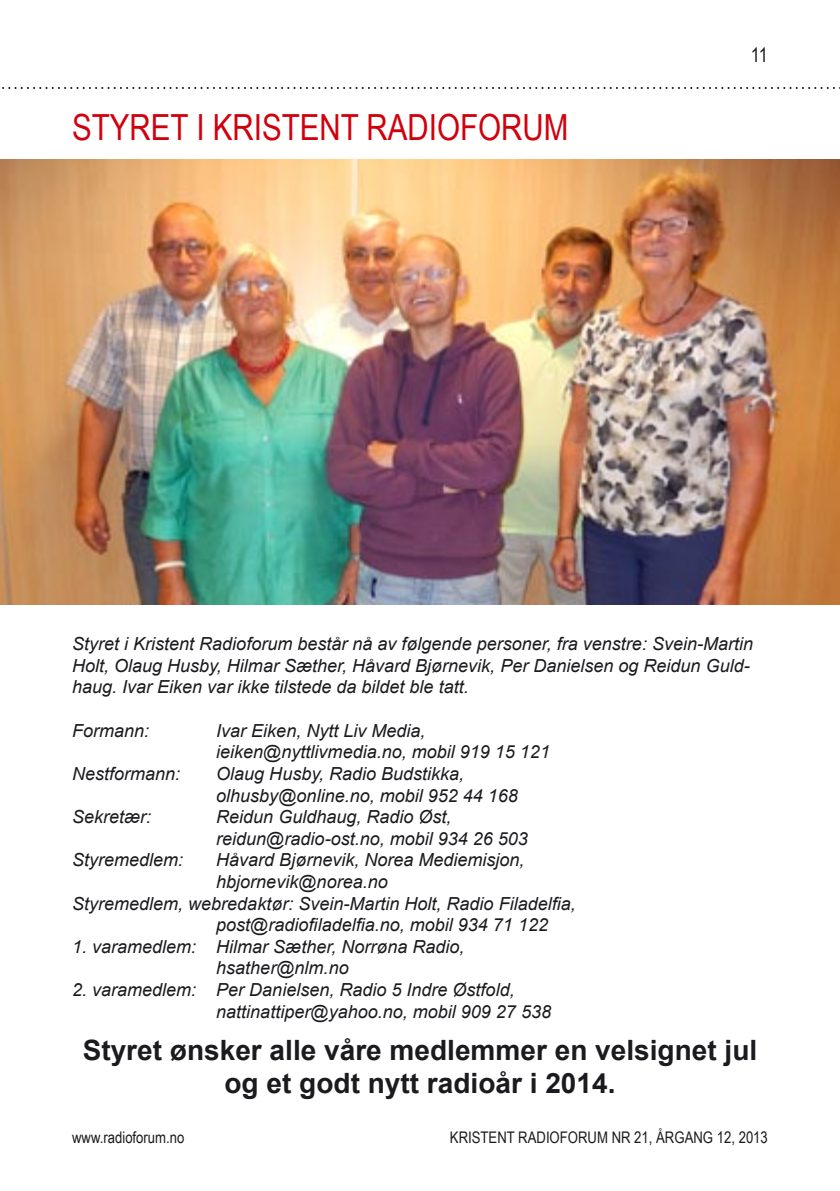
<style>
.page{position:relative;width:840px;height:1191px;background:#fff}
.page>*{position:absolute;margin:0;border:0;box-sizing:border-box;transform-origin:0 0}
.Tittel_Overskrift{font:36px "Arial Narrow";color:#d1000d}
.Kolonnetittel{font:700 28px/33.6px "Arial";color:#1b1b1f;text-align:center}
.t1{font:20px "Arial Narrow";color:#1b1b1f}
.Bildetekst{font:italic 18px/21.6px "Arial";color:#1b1b1f}
.t2{font:16px "Arial Narrow";color:#1b1b1f}
</style>
<div class="page">
<svg style="left:2px;top:87px;width:838px;height:2px"></svg>
<img style="left:0;top:160px;width:839px;height:444px">
<p class="Tittel_Overskrift" style="left:72px;top:100px;width:497px">STYRET I KRISTENT RADIOFORUM</p>
<p class="t1" style="left:750px;top:41px;width:19px">11</p>
<p class="Bildetekst" style="left:72px;top:633px;width:682px">Styret i Kristent Radioforum består nå av følgende personer, fra venstre: Svein-Martin<br>Holt, Olaug Husby, Hilmar Sæther, Håvard Bjørnevik, Per Danielsen og Reidun Guld&shy;haug. Ivar Eiken var ikke tilstede da bildet ble tatt.</p>
<p class="Bildetekst" style="left:72px;top:719px;width:79px">Formann:</p>
<p class="Bildetekst" style="left:216px;top:719px;width:335px">Ivar Eiken, Nytt Liv Media, ieiken@nyttlivmedia.no, mobil 919 15 121</p>
<p class="Bildetekst" style="left:72px;top:763px;width:110px">Nestformann:</p>
<p class="Bildetekst" style="left:216px;top:763px;width:303px">Olaug Husby, Radio Budstikka, olhusby@online.no, mobil 952 44 168</p>
<p class="Bildetekst" style="left:72px;top:806px;width:81px">Sekretær:</p>
<p class="Bildetekst" style="left:216px;top:806px;width:313px">Reidun Guldhaug, Radio Øst, reidun@radio-ost.no, mobil 934 26 503</p>
<p class="Bildetekst" style="left:72px;top:849px;width:113px">Styremedlem:</p>
<p class="Bildetekst" style="left:216px;top:849px;width:310px">Håvard Bjørnevik, Norea Mediemisjon,</p>
<p class="Bildetekst" style="left:216px;top:871px;width:173px">hbjornevik@norea.no</p>
<p class="Bildetekst" style="left:72px;top:892px;width:505px">Styremedlem, webredaktør: Svein-Martin Holt, Radio Filadelfia,</p>
<p class="Bildetekst" style="left:216px;top:914px;width:333px">post@radiofiladelfia.no, mobil 934 71 122</p>
<p class="Bildetekst" style="left:216px;top:935px;width:250px;text-indent:-144px">1. varamedlem: Hilmar Sæther, Norrøna Radio, hsather@nlm.no</p>
<p class="Bildetekst" style="left:216px;top:979px;width:336px;text-indent:-144px">2. varamedlem: Per Danielsen, Radio 5 Indre Østfold, nattinattiper@yahoo.no, mobil 909 27 538</p>
<p class="Kolonnetittel" style="left:83px;top:1033px;width:675px">Styret ønsker alle våre medlemmer en velsignet jul og et godt nytt radioår i 2014.</p>
<p class="t2" style="left:72px;top:1125px;width:114px">www.radioforum.no</p>
<p class="t2" style="left:449px;top:1125px;width:319px">KRISTENT RADIOFORUM NR 21, ÅRGANG 12, 2013</p>
</div>
